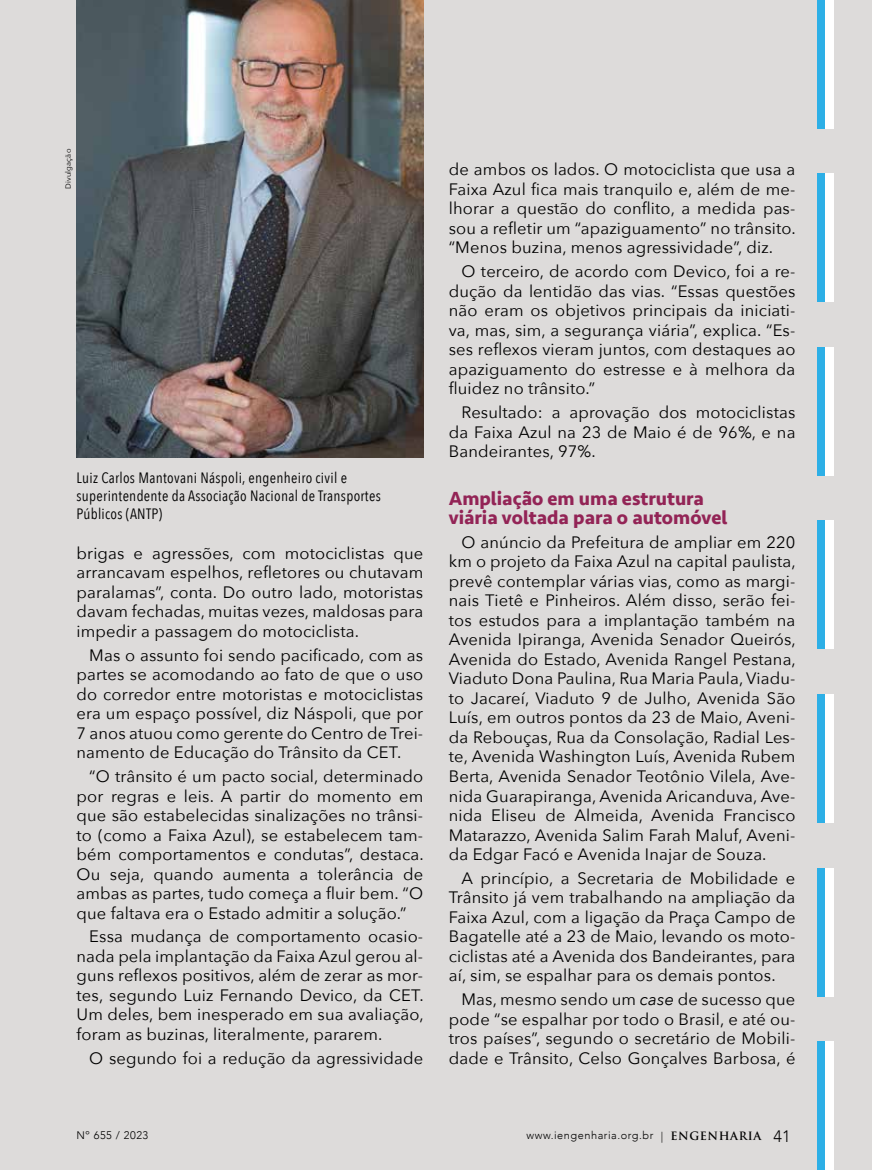
<style>
.page{position:relative;width:872px;height:1170px;background:#fff}
.page>*{position:absolute;margin:0;border:0;box-sizing:border-box;transform-origin:0 0}
.t1{font:700 19.5px/19.5px "Seravek";color:#932456}
.t2{font:16.5px/19.5px "Avenir Next";letter-spacing:.01em;color:#000;text-align:justify}
.t3{font:15px/18px "Avenir Next Condensed";letter-spacing:.02em;color:#000}
.t4{font:300 10.95px "Avenir";letter-spacing:.05em;color:#000}
.t5{font:7.5px "Avenir Next";letter-spacing:.02em;color:#000}
.s1{font-style:italic}
.s2{font-family:"Trajan Pro";font-weight:700;font-size:11.25px}
.s3{font-size:16.5px}
</style>
<div class="page">
<div style="left:2px;top:0;width:870px;height:1169px;background:#dddbda"></div>
<hr style="left:0;top:0;width:2px;height:1169px;background:#dddbda">
<div style="left:816px;top:1041px;width:9px;height:128px;background:#2dafe6"></div>
<div style="left:825px;top:1041px;width:9px;height:128px;background:#fff"></div>
<div style="left:816px;top:694px;width:9px;height:128px;background:#2dafe6"></div>
<div style="left:825px;top:694px;width:9px;height:128px;background:#fff"></div>
<div style="left:816px;top:347px;width:9px;height:129px;background:#2dafe6"></div>
<div style="left:825px;top:347px;width:9px;height:129px;background:#fff"></div>
<div style="left:816px;top:867px;width:9px;height:129px;background:#2dafe6"></div>
<div style="left:825px;top:867px;width:9px;height:129px;background:#fff"></div>
<div style="left:816px;top:520px;width:9px;height:129px;background:#2dafe6"></div>
<div style="left:825px;top:520px;width:9px;height:129px;background:#fff"></div>
<div style="left:816px;top:173px;width:9px;height:129px;background:#2dafe6"></div>
<div style="left:825px;top:173px;width:9px;height:129px;background:#fff"></div>
<div style="left:816px;top:0;width:9px;height:129px;background:#2dafe6"></div>
<div style="left:825px;top:0;width:9px;height:129px;background:#fff"></div>
<img style="left:77px;top:0;width:346px;height:457px">
<p class="t5" style="left:62px;top:189px;width:41px;rotate:-90deg">Divulgação</p>
<p class="t3" style="left:77px;top:468px;width:306px">Luiz Carlos Mantovani Náspoli, engenheiro civil e superintendente da Associação Nacional de Transportes<br>Públicos (ANTP)</p>
<p class="t2" style="left:77px;top:542px;width:348px">brigas e agressões, com motociclistas que arrancavam espelhos, refletores ou chutavam paralamas”, conta. Do outro lado, motoristas davam fechadas, muitas vezes, maldosas para impedir a passagem do motociclista.</p>
<p class="t2" style="left:77px;top:644px;width:348px;text-indent:13px">Mas o assunto foi sendo pacificado, com as partes se acomodando ao fato de que o uso do corredor entre motoristas e motociclistas era um espaço possível, diz Náspoli, que por 7 anos atuou como gerente do Centro de Trei&shy;namento de Educação do Trânsito da CET.</p>
<p class="t2" style="left:77px;top:765px;width:349px;text-indent:13px">“O trânsito é um pacto social, determinado por regras e leis. A partir do momento em que são estabelecidas sinalizações no trânsi&shy;to (como a Faixa Azul), se estabelecem tam&shy;bém comportamentos e condutas”, destaca.<br>Ou seja, quando aumenta a tolerância de ambas as partes, tudo começa a fluir bem. “O que faltava era o Estado admitir a solução.”</p>
<p class="t2" style="left:77px;top:926px;width:349px;text-indent:13px">Essa mudança de comportamento ocasio&shy;nada pela implantação da Faixa Azul gerou al&shy;guns reflexos positivos, além de zerar as mor&shy;tes, segundo Luiz Fernando Devico, da CET.<br>Um deles, bem inesperado em sua avaliação, foram as buzinas, literalmente, pararem.</p>
<p class="t2" style="left:89px;top:1047px;width:335px">O segundo foi a redução da agressividade</p>
<p class="t2" style="left:449px;top:159px;width:349px">de ambos os lados. O motociclista que usa a Faixa Azul fica mais tranquilo e, além de me&shy;lhorar a questão do conflito, a medida pas&shy;sou a refletir um “apaziguamento” no trânsito. “Menos buzina, menos agressividade”, diz.</p>
<p class="t2" style="left:449px;top:261px;width:348px;text-indent:13px">O terceiro, de acordo com Devico, foi a re&shy;dução da lentidão das vias. “Essas questões não eram os objetivos principais da iniciati&shy;va, mas, sim, a segurança viária”, explica. “Es&shy;ses reflexos vieram juntos, com destaques ao apaziguamento do estresse e à melhora da fluidez no trânsito.”</p>
<p class="t2" style="left:449px;top:402px;width:348px;text-indent:13px">Resultado: a aprovação dos motociclistas da Faixa Azul na 23 de Maio é de 96%, e na Bandeirantes, 97%.</p>
<p class="t1" style="left:449px;top:488px;width:280px">Ampliação em uma estrutura viária voltada para o automóvel</p>
<p class="t2" style="left:449px;top:531px;width:349px;text-indent:13px">O anúncio da Prefeitura de ampliar em 220 km o projeto da Faixa Azul na capital paulista, prevê contemplar várias vias, como as margi&shy;nais Tietê e Pinheiros. Além disso, serão fei&shy;tos estudos para a implantação também na Avenida Ipiranga, Avenida Senador Queirós, Avenida do Estado, Avenida Rangel Pestana, Viaduto Dona Paulina, Rua Maria Paula, Viadu&shy;to Jacareí, Viaduto 9 de Julho, Avenida São Luís, em outros pontos da 23 de Maio, Aveni&shy;da Rebouças, Rua da Consolação, Radial Les&shy;te, Avenida Washington Luís, Avenida Rubem Berta, Avenida Senador Teotônio Vilela, Ave&shy;nida Guarapiranga, Avenida Aricanduva, Ave&shy;nida Eliseu de Almeida, Avenida Francisco Matarazzo, Avenida Salim Farah Maluf, Aveni&shy;da Edgar Facó e Avenida Inajar de Souza.</p>
<p class="t2" style="left:449px;top:867px;width:348px;text-indent:13px">A princípio, a Secretaria de Mobilidade e Trânsito já vem trabalhando na ampliação da Faixa Azul, com a ligação da Praça Campo de Bagatelle até a 23 de Maio, levando os moto&shy;ciclistas até a Avenida dos Bandeirantes, para aí, sim, se espalhar para os demais pontos.</p>
<p class="t2" style="left:449px;top:988px;width:348px;text-indent:13px">Mas, mesmo sendo um <span class="s1">case</span> de sucesso que pode “se espalhar por todo o Brasil, e até ou&shy;tros países”, segundo o secretário de Mobili&shy;dade e Trânsito, Celso Gonçalves Barbosa, é</p>
<p class="t4" style="left:77px;top:1128px;width:73px">Nº 655 / 2023</p>
<p class="t4" style="left:526px;top:1128px;width:266px">www.iengenharia.org.br | <span class="s2">ENGENHARIA</span> <span class="s3">41</span></p>
</div>
